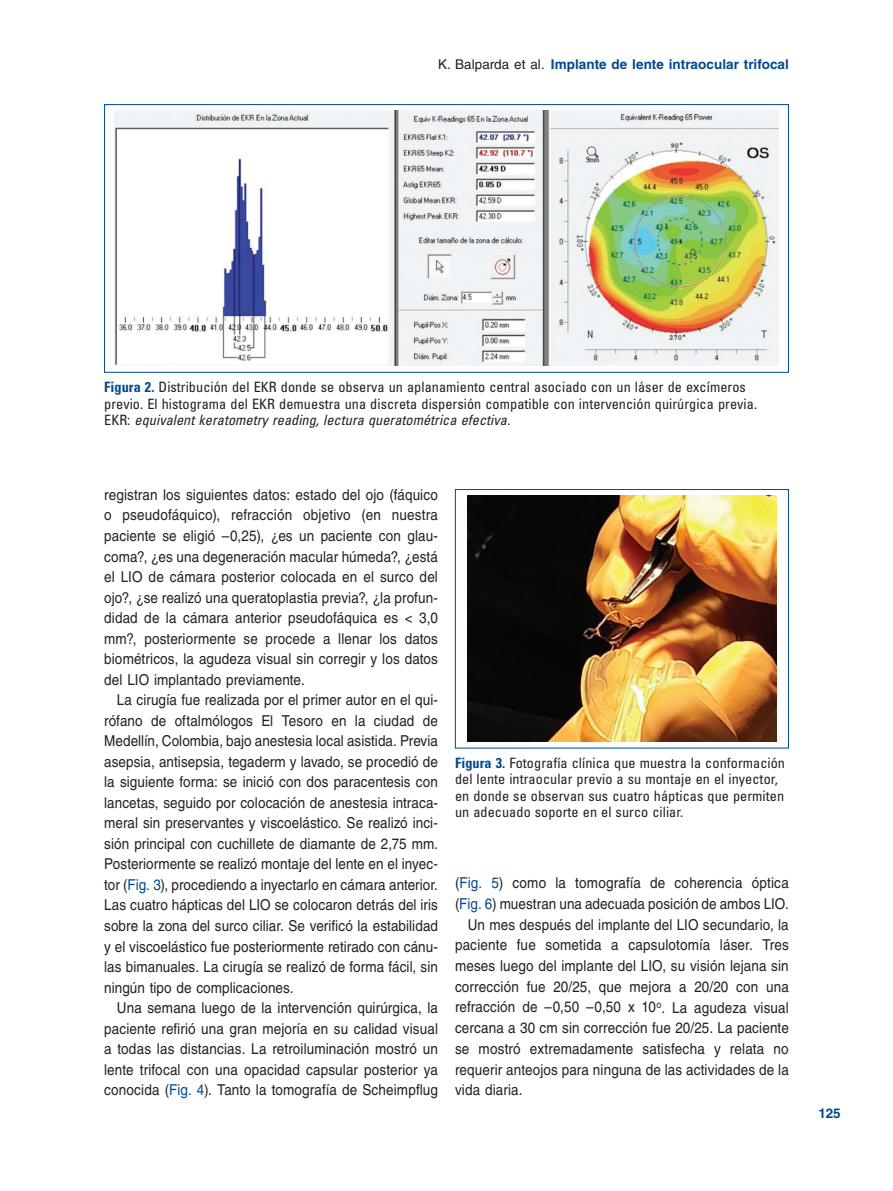
<style>
.page{position:relative;width:893px;height:1191px;background:#fff}
.page>*{position:absolute;margin:0;border:0;box-sizing:border-box;transform-origin:0 0}
.t1{font:15px/20.5px "Helvetica LT Std";letter-spacing:.01em;color:#231f20;text-align:justify;scale:.9 1}
.t2{font:condensed 14.25px/16.5px "Univers LT Std";letter-spacing:.005em;color:#231f20}
.t3{font:700 13.5px "Helvetica LT Std";letter-spacing:.005em;color:#01498e}
.s1{font-weight:400;color:#231f20}
.s2{font-weight:700;color:#01498e}
.s3{font-style:italic}
.s4{color:#01498e}
</style>
<div class="page">
<img style="left:115px;top:111px;width:663px;height:255px">
<div style="left:104px;top:104px;width:685px;height:269px;border:1px solid #01498e"></div>
<img style="left:467px;top:496px;width:309px;height:245px">
<div style="left:455px;top:489px;width:334px;height:259px;border:1px solid #01498e"></div>
<p class="t3" style="left:438px;top:56px;width:352px"><span class="s1">K. Balparda et al.</span> Implante de lente intraocular trifocal</p>
<p class="t2" style="left:104px;top:378px;width:654px"><span class="s2">Figura 2.</span> Distribución del EKR donde se observa un aplanamiento central asociado con un láser de excímeros previo. El histograma del EKR demuestra una discreta dispersión compatible con intervención quirúrgica previa.<br>EKR: <span class="s3">equivalent keratometry reading, lectura queratométrica efectiva.</span></p>
<p class="t1" style="left:104px;top:484px;width:372px">registran los siguientes datos: estado del ojo (fáquico o pseudofáquico), refracción objetivo (en nuestra paciente se eligió –0,25), ¿es un paciente con glau&shy;coma?, ¿es una degeneración macular húmeda?, ¿está el LIO de cámara posterior colocada en el surco del ojo?, ¿se realizó una queratoplastia previa?, ¿la profun&shy;didad de la cámara anterior pseudofáquica es &lt; 3,0 mm?, posteriormente se procede a llenar los datos biométricos, la agudeza visual sin corregir y los datos del LIO implantado previamente.</p>
<p class="t1" style="left:104px;top:689px;width:372px;text-indent:13px">La cirugía fue realizada por el primer autor en el qui&shy;rófano de oftalmólogos El Tesoro en la ciudad de Medellín, Colombia, bajo anestesia local asistida. Previa asepsia, antisepsia, tegaderm y lavado, se procedió de la siguiente forma: se inició con dos paracentesis con lancetas, seguido por colocación de anestesia intraca&shy;meral sin preservantes y viscoelástico. Se realizó inci&shy;sión principal con cuchillete de diamante de 2,75 mm.<br>Posteriormente se realizó montaje del lente en el inyec&shy;tor (<span class="s4">Fig. 3</span>), procediendo a inyectarlo en cámara anterior.<br>Las cuatro hápticas del LIO se colocaron detrás del iris sobre la zona del surco ciliar. Se verificó la estabilidad y el viscoelástico fue posteriormente retirado con cánu&shy;las bimanuales. La cirugía se realizó de forma fácil, sin ningún tipo de complicaciones.</p>
<p class="t1" style="left:104px;top:997px;width:372px;text-indent:13px">Una semana luego de la intervención quirúrgica, la paciente refirió una gran mejoría en su calidad visual a todas las distancias. La retroiluminación mostró un lente trifocal con una opacidad capsular posterior ya conocida (<span class="s4">Fig. 4</span>). Tanto la tomografía de Scheimpflug</p>
<p class="t2" style="left:455px;top:754px;width:332px"><span class="s2">Figura 3.</span> Fotografía clínica que muestra la conformación del lente intraocular previo a su montaje en el inyector, en donde se observan sus cuatro hápticas que permiten un adecuado soporte en el surco ciliar.</p>
<p class="t1" style="left:455px;top:872px;width:372px">(<span class="s4">Fig. 5</span>) como la tomografía de coherencia óptica</p>
<p class="t1" style="left:455px;top:893px;width:372px">(<span class="s4">Fig. 6</span>) muestran una adecuada posición de ambos LIO.</p>
<p class="t1" style="left:468px;top:914px;width:358px">Un mes después del implante del LIO secundario, la</p>
<p class="t1" style="left:455px;top:934px;width:372px">paciente fue sometida a capsulotomía láser. Tres</p>
<p class="t1" style="left:455px;top:955px;width:372px">meses luego del implante del LIO, su visión lejana sin</p>
<p class="t1" style="left:455px;top:976px;width:372px">corrección fue 20/25, que mejora a 20/20 con una</p>
<p class="t1" style="left:455px;top:997px;width:372px">refracción de –0,50 –0,50 x 10<sup>o</sup>. La agudeza visual</p>
<p class="t1" style="left:455px;top:1017px;width:372px">cercana a 30 cm sin corrección fue 20/25. La paciente</p>
<p class="t1" style="left:455px;top:1038px;width:372px">se mostró extremadamente satisfecha y relata no</p>
<p class="t1" style="left:455px;top:1059px;width:372px">requerir anteojos para ninguna de las actividades de la</p>
<p class="t1" style="left:455px;top:1079px;width:77px">vida diaria.</p>
<p class="t3" style="left:819px;top:1104px;width:24px">125</p>
</div>
